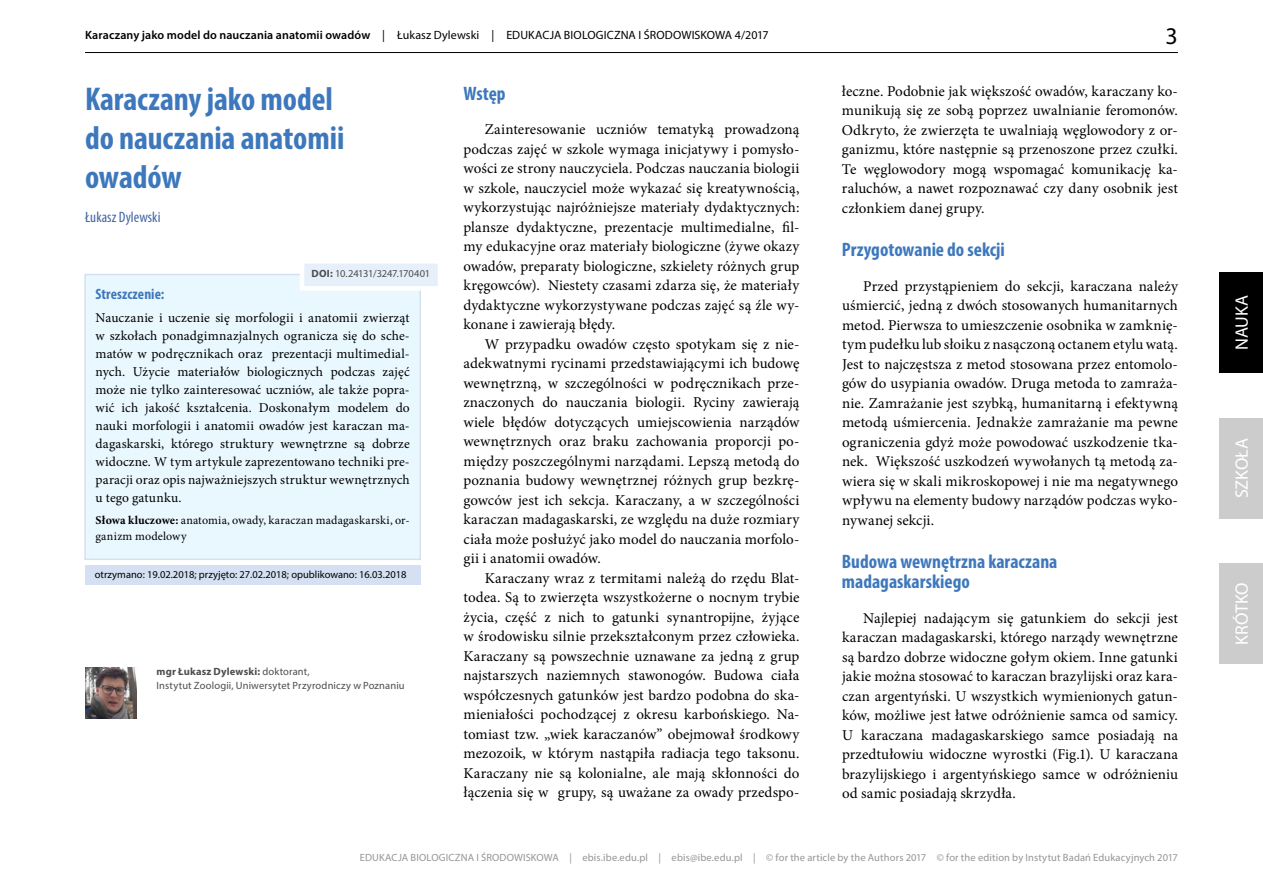
<style>
.page{position:relative;width:1263px;height:893px;background:#fff}
.page>*{position:absolute;margin:0;border:0;box-sizing:border-box;transform-origin:0 0}
.t1{font:700 condensed 33px/39px "Myriad Pro";letter-spacing:-.005em;color:#3e78bc}
.t2{font:24px "Myriad Pro";color:#000}
.t3{font:700 condensed 19.5px/19.5px "Myriad Pro";color:#3e78bc}
.t4{font:18px "Myriad Pro";color:#fff}
.t5{font:15px/19.5px "Minion Pro";letter-spacing:.005em;color:#000;text-align:justify}
.t6{font:condensed 15px "Myriad Pro";letter-spacing:.005em;color:#4365a6}
.t7{font:700 condensed 15px "Myriad Pro";letter-spacing:.005em;color:#3e78bc}
.t8{font:13.5px/18px "Minion Pro";letter-spacing:.01em;color:#000;text-align:justify}
.t9{font:12px "Myriad Pro";letter-spacing:.005em;color:#000}
.t10{font:12px/16.5px "Minion Pro";letter-spacing:.015em;color:#000}
.t11{font:10.5px "Myriad Pro";letter-spacing:.015em;color:#939598}
.t12{font:10.5px/13.5px "Myriad Pro";letter-spacing:.01em;color:#4d4d4d}
.t13{font:10.5px "Myriad Pro";color:#000}
.t14{font:10.5px "Myriad Pro";letter-spacing:-.025em;color:#4d4d4d}
.s1{font-weight:600}
.s2{font-weight:700}
</style>
<div class="page">
<hr style="left:85px;top:52px;width:1093px;height:1px;background:#000">
<div style="left:1219px;top:272px;width:44px;height:101px;background:#000"></div>
<div style="left:1219px;top:563px;width:44px;height:101px;background:#ccc"></div>
<div style="left:1219px;top:418px;width:44px;height:100px;background:#ccc"></div>
<div style="left:85px;top:565px;width:336px;height:19px;background:#d6e0f3"></div>
<div style="left:85px;top:275px;width:335px;height:284px;background:#e9f7fe"></div>
<div style="left:84px;top:274px;width:337px;height:286px;border:2px solid #d6e0f3"></div>
<img style="left:85px;top:667px;width:51px;height:51px">
<div style="left:302px;top:261px;width:138px;height:27px;background:#e6f0fa"></div>
<div style="left:300px;top:259px;width:142px;height:32px;border:4px solid #fff"></div>
<p class="t9" style="left:85px;top:27px;width:685px"><span class="s1">Karaczany jako model do nauczania anatomii owadów</span> | Łukasz Dylewski | EDUKACJA BIOLOGICZNA I ŚRODOWISKOWA 4/2017</p>
<h2 class="t2" style="left:1165px;top:21px;width:14px">3</h2>
<h1 class="t1" style="left:85px;top:79px;width:261px">Karaczany jako model do nauczania anatomii owadów</h1>
<p class="t6" style="left:85px;top:208px;width:77px">Łukasz Dylewski</p>
<p class="t14" style="left:312px;top:267px;width:120px"><span class="s2">DOI:</span> 10.24131/3247.170401</p>
<p class="t7" style="left:96px;top:285px;width:70px">Streszczenie:</p>
<p class="t8" style="left:96px;top:309px;width:316px">Nauczanie i uczenie się morfologii i anatomii zwierząt w szkołach ponadgimnazjalnych ogranicza się do sche&shy;matów w podręcznikach oraz prezentacji multimedial&shy;nych. Użycie materiałów biologicznych podczas zajęć może nie tylko zainteresować uczniów, ale także popra&shy;wić ich jakość kształcenia. Doskonałym modelem do nauki morfologii i anatomii owadów jest karaczan ma&shy;dagaskarski, którego struktury wewnętrzne są dobrze widoczne. W tym artykule zaprezentowano techniki pre&shy;paracji oraz opis najważniejszych struktur wewnętrznych u tego gatunku.</p>
<p class="t10" style="left:96px;top:512px;width:316px"><span class="s2">Słowa kluczowe:</span> anatomia, owady, karaczan madagaskarski, or&shy;ganizm modelowy</p>
<p class="t13" style="left:95px;top:568px;width:313px">otrzymano: 19.02.2018; przyjęto: 27.02.2018; opublikowano: 16.03.2018</p>
<p class="t12" style="left:157px;top:665px;width:250px"><span class="s2">mgr Łukasz Dylewski:</span> doktorant,<br>Instytut Zoologii, Uniwersytet Przyrodniczy w Poznaniu</p>
<h3 class="t3" style="left:463px;top:83px;width:44px">Wstęp</h3>
<p class="t5" style="left:463px;top:120px;width:337px;text-indent:21px">Zainteresowanie uczniów tematyką prowadzoną podczas zajęć w szkole wymaga inicjatywy i pomysło&shy;wości ze strony nauczyciela. Podczas nauczania biologii w szkole, nauczyciel może wykazać się kreatywnością, wykorzystując najróżniejsze materiały dydaktycznych: plansze dydaktyczne, prezentacje multimedialne, fil&shy;my edukacyjne oraz materiały biologiczne (żywe okazy owadów, preparaty biologiczne, szkielety różnych grup kręgowców). Niestety czasami zdarza się, że materiały dydaktyczne wykorzystywane podczas zajęć są źle wy&shy;konane i zawierają błędy.</p>
<p class="t5" style="left:463px;top:334px;width:337px;text-indent:21px">W przypadku owadów często spotykam się z nie&shy;adekwatnymi rycinami przedstawiającymi ich budowę wewnętrzną, w szczególności w podręcznikach prze&shy;znaczonych do nauczania biologii. Ryciny zawierają wiele błędów dotyczących umiejscowienia narządów wewnętrznych oraz braku zachowania proporcji po&shy;między poszczególnymi narządami. Lepszą metodą do poznania budowy wewnętrznej różnych grup bezkrę&shy;gowców jest ich sekcja. Karaczany, a w szczególności karaczan madagaskarski, ze względu na duże rozmiary ciała może posłużyć jako model do nauczania morfolo&shy;gii i anatomii owadów.</p>
<p class="t5" style="left:463px;top:568px;width:337px;text-indent:21px">Karaczany wraz z termitami należą do rzędu Blat&shy;todea. Są to zwierzęta wszystkożerne o nocnym trybie życia, część z nich to gatunki synantropijne, żyjące w środowisku silnie przekształconym przez człowieka.<br>Karaczany są powszechnie uznawane za jedną z grup najstarszych naziemnych stawonogów. Budowa ciała współczesnych gatunków jest bardzo podobna do ska&shy;mieniałości pochodzącej z okresu karbońskiego. Na&shy;tomiast tzw. „wiek karaczanów” obejmował środkowy mezozoik, w którym nastąpiła radiacja tego taksonu.<br>Karaczany nie są kolonialne, ale mają skłonności do łączenia się w grupy, są uważane za owady przedspo-</p>
<p class="t5" style="left:842px;top:81px;width:337px">łeczne. Podobnie jak większość owadów, karaczany ko&shy;munikują się ze sobą poprzez uwalnianie feromonów.<br>Odkryto, że zwierzęta te uwalniają węglowodory z or&shy;ganizmu, które następnie są przenoszone przez czułki.<br>Te węglowodory mogą wspomagać komunikację ka&shy;raluchów, a nawet rozpoznawać czy dany osobnik jest członkiem danej grupy.</p>
<h3 class="t3" style="left:842px;top:240px;width:164px">Przygotowanie do sekcji</h3>
<p class="t5" style="left:842px;top:276px;width:337px;text-indent:21px">Przed przystąpieniem do sekcji, karaczana należy uśmiercić, jedną z dwóch stosowanych humanitarnych metod. Pierwsza to umieszczenie osobnika w zamknię&shy;tym pudełku lub słoiku z nasączoną octanem etylu watą.<br>Jest to najczęstsza z metod stosowana przez entomolo&shy;gów do usypiania owadów. Druga metoda to zamraża&shy;nie. Zamrażanie jest szybką, humanitarną i efektywną metodą uśmiercenia. Jednakże zamrażanie ma pewne ograniczenia gdyż może powodować uszkodzenie tka&shy;nek. Większość uszkodzeń wywołanych tą metodą za&shy;wiera się w skali mikroskopowej i nie ma negatywnego wpływu na elementy budowy narządów podczas wyko&shy;nywanej sekcji.</p>
<h3 class="t3" style="left:842px;top:552px;width:217px">Budowa wewnętrzna karaczana madagaskarskiego</h3>
<p class="t5" style="left:842px;top:608px;width:337px;text-indent:21px">Najlepiej nadającym się gatunkiem do sekcji jest karaczan madagaskarski, którego narządy wewnętrzne są bardzo dobrze widoczne gołym okiem. Inne gatunki jakie można stosować to karaczan brazylijski oraz kara&shy;czan argentyński. U wszystkich wymienionych gatun&shy;ków, możliwe jest łatwe odróżnienie samca od samicy.<br>U karaczana madagaskarskiego samce posiadają na przedtułowiu widoczne wyrostki (Fig.1). U karaczana brazylijskiego i argentyńskiego samce w odróżnieniu od samic posiadają skrzydła.</p>
<p class="t11" style="left:360px;top:851px;width:819px">EDUKACJA BIOLOGICZNA I ŚRODOWISKOWA | ebis.ibe.edu.pl | ebis@ibe.edu.pl | © for the article by the Authors 2017 © for the edition by Instytut Badań Edukacyjnych 2017</p>
<p class="t4" style="left:1230px;top:350px;width:56px;rotate:-90deg">NAUKA</p>
<p class="t4" style="left:1230px;top:498px;width:62px;rotate:-90deg">SZKOŁA</p>
<p class="t4" style="left:1230px;top:645px;width:64px;rotate:-90deg">KRÓTKO</p>
</div>
